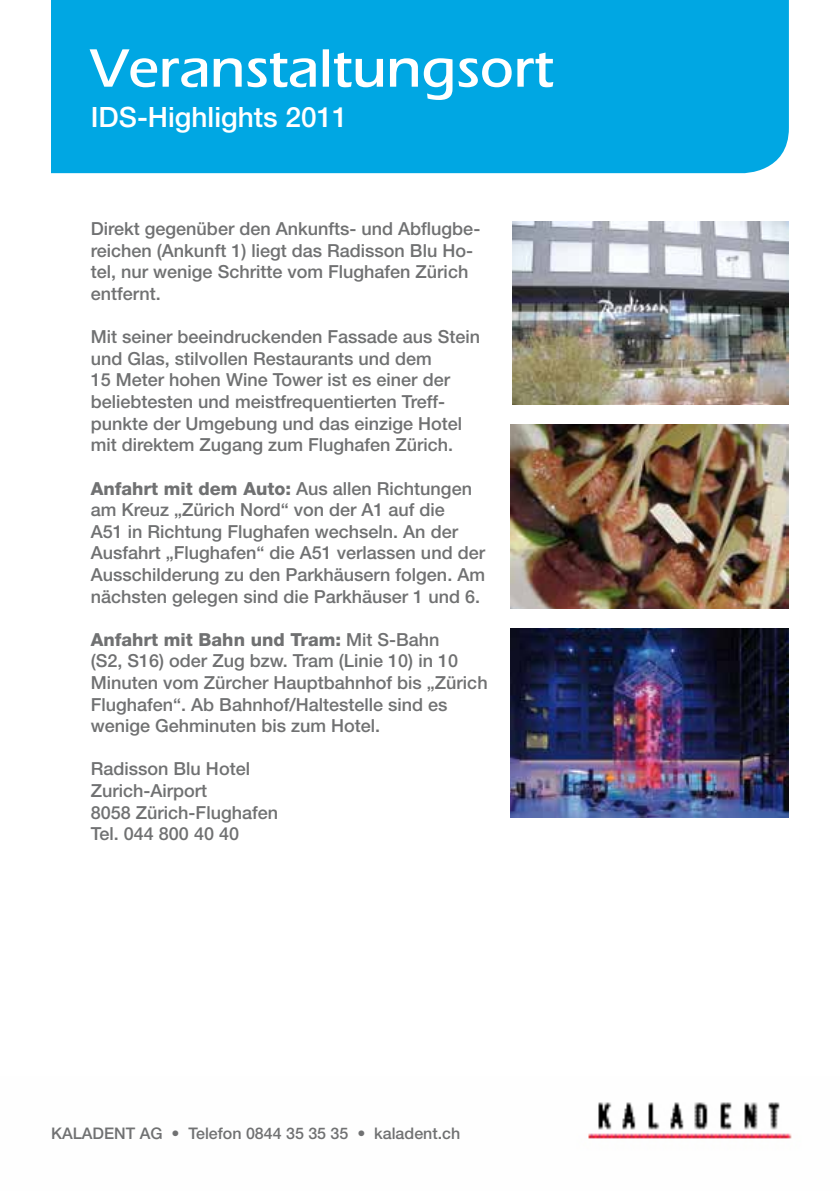
<style>
.page{position:relative;width:840px;height:1191px;background:#fff}
.page>*{position:absolute;margin:0;border:0;box-sizing:border-box;transform-origin:0 0}
.t1{font:700 56px "Aquiline";color:#fff}
.t2{font:500 28px "Helvetica Neue";color:#fff}
.t3{font:500 18px/21.6px "Helvetica Neue";color:#707172}
.t4{font:500 16px "Helvetica Neue";color:#707172}
.s1{font-weight:800}
</style>
<div class="page">
<img style="left:588px;top:1102px;width:204px;height:37px">
<div style="left:51px;top:0;width:737px;height:173px;background:#00a7e3"></div>
<img style="left:510px;top:425px;width:278px;height:183px">
<img style="left:510px;top:628px;width:278px;height:189px">
<img style="left:512px;top:221px;width:276px;height:184px">
<h1 class="t1" style="left:91px;top:35px;width:464px">Veranstaltungsort</h1>
<h2 class="t2" style="left:91px;top:100px;width:258px">IDS-Highlights 2011</h2>
<p class="t3" style="left:91px;top:218px;width:391px">Direkt gegenüber den Ankunfts- und Abflugbe&shy;reichen (Ankunft 1) liegt das Radisson Blu Ho&shy;tel, nur wenige Schritte vom Flughafen Zürich entfernt.</p>
<p class="t3" style="left:91px;top:326px;width:390px">Mit seiner beeindruckenden Fassade aus Stein und Glas, stilvollen Restaurants und dem<br>15 Meter hohen Wine Tower ist es einer der beliebtesten und meistfrequentierten Treff&shy;punkte der Umgebung und das einzige Hotel mit direktem Zugang zum Flughafen Zürich.</p>
<p class="t3" style="left:91px;top:477px;width:395px"><span class="s1">Anfahrt mit dem Auto:</span> Aus allen Richtungen am Kreuz „Zürich Nord“ von der A1 auf die<br>A51 in Richtung Flughafen wechseln. An der Ausfahrt „Flughafen“ die A51 verlassen und der Ausschilderung zu den Parkhäusern folgen. Am nächsten gelegen sind die Parkhäuser 1 und 6.</p>
<p class="t3" style="left:91px;top:628px;width:398px"><span class="s1">Anfahrt mit Bahn und Tram:</span> Mit S-Bahn<br>(S2, S16) oder Zug bzw. Tram (Linie 10) in 10<br>Minuten vom Zürcher Hauptbahnhof bis „Zürich Flughafen“. Ab Bahnhof/Haltestelle sind es wenige Gehminuten bis zum Hotel.</p>
<p class="t3" style="left:91px;top:758px;width:189px">Radisson Blu Hotel<br>Zurich-Airport<br>8058 Zürich-Flughafen<br>Tel. 044 800 40 40</p>
<p class="t4" style="left:51px;top:1123px;width:410px">KALADENT AG • Telefon 0844 35 35 35 • kaladent.ch</p>
</div>
